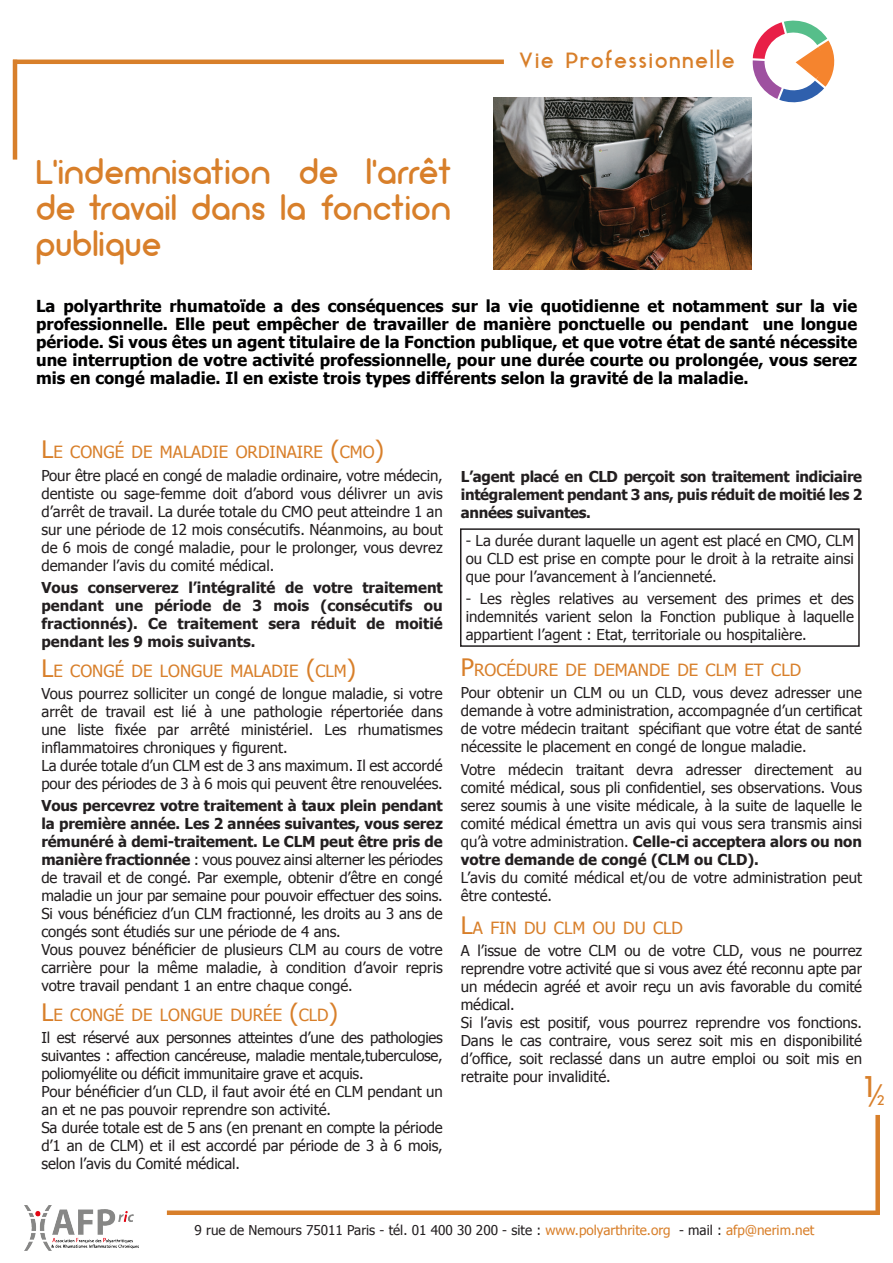
<style>
.page{position:relative;width:893px;height:1263px;background:#fff}
.page>*{position:absolute;margin:0;border:0;box-sizing:border-box;transform-origin:0 0}
.t1{font:34.5px/36px "Arciform";letter-spacing:.02em;color:#d87f2a;text-align:justify}
.t2{font:28.5px "Aqua Grotesque";color:#d87f2a}
.t3{font:21px "Aqua Grotesque";color:#d87f2a}
.t4{font:16.8px "Tahoma";color:#d87f2a}
.t5{font:700 16.5px/18px "Tahoma";color:#000001;text-align:justify}
.t6{font:15px/18px "Tahoma";letter-spacing:-.005em;color:#231f20;text-align:justify}
.t7{font:700 15px/18px "Tahoma";letter-spacing:-.01em;color:#231f20;text-align:justify}
.t8{font:13.5px "Tahoma";color:#231f20}
.t9{font:13.5px "Aqua Grotesque";color:#d87f2a}
.s1{font-size:24px}
.s2{font-weight:700}
.s3{color:#d87f2a}
</style>
<div class="page">
<hr style="left:13px;top:60px;width:491px;height:4px;background:#d87f2a">
<hr style="left:13px;top:60px;width:4px;height:100px;background:#d87f2a">
<div style="left:460px;top:528px;width:400px;height:119px;border:2px solid #231f20"></div>
<div style="left:167px;top:1210px;width:713px;height:5px;background:#d87f2a"></div>
<div style="left:875px;top:1115px;width:5px;height:100px;background:#d87f2a"></div>
<img style="left:24px;top:1205px;width:114px;height:45px">
<img style="left:494px;top:97px;width:258px;height:172px">
<svg style="left:752px;top:20px;width:83px;height:83px"></svg>
<h1 class="t1" style="left:36px;top:154px;width:416px">L’indemnisation de l’arrêt de travail dans la fonction publique</h1>
<h3 class="t3" style="left:518px;top:50px;width:219px">Vie Professionnelle</h3>
<p class="t5" style="left:36px;top:295px;width:823px">La polyarthrite rhumatoïde a des conséquences sur la vie quotidienne et notamment sur la vie professionnelle. Elle peut empêcher de travailler de manière ponctuelle ou pendant une longue période. Si vous êtes un agent titulaire de la Fonction publique, et que votre état de santé nécessite une interruption de votre activité professionnelle, pour une durée courte ou prolongée, vous serez mis en congé maladie. Il en existe trois types différents selon la gravité de la maladie.</p>
<p class="t4" style="left:41px;top:441px;width:344px"><span class="s1">L</span>E CONGÉ DE MALADIE ORDINAIRE <span class="s1">(</span>CMO<span class="s1">)</span></p>
<p class="t6" style="left:41px;top:466px;width:403px">Pour être placé en congé de maladie ordinaire, votre médecin, dentiste ou sage-femme doit d’abord vous délivrer un avis d’arrêt de travail. La durée totale du CMO peut atteindre 1 an sur une période de 12 mois consécutifs. Néanmoins, au bout de 6 mois de congé maladie, pour le prolonger, vous devrez demander l’avis du comité médical.</p>
<p class="t7" style="left:41px;top:578px;width:403px">Vous conserverez l’intégralité de votre traitement pendant une période de 3 mois (consécutifs ou fractionnés). Ce traitement sera réduit de moitié pendant les 9 mois suivants.</p>
<p class="t4" style="left:41px;top:659px;width:316px"><span class="s1">L</span>E CONGÉ DE LONGUE MALADIE <span class="s1">(</span>CLM<span class="s1">)</span></p>
<p class="t6" style="left:41px;top:684px;width:403px;text-align:left">Vous pourrez solliciter un congé de longue maladie, si votre arrêt de travail est lié à une pathologie répertoriée dans une liste fixée par arrêté ministériel. Les rhumatismes inflammatoires chroniques y figurent.<br>La durée totale d’un CLM est de 3 ans maximum. Il est accordé pour des périodes de 3 à 6 mois qui peuvent être renouvelées.</p>
<p class="t6" style="left:41px;top:796px;width:403px;text-align:left"><span class="s2">Vous percevrez votre traitement à taux plein pendant la première année. Les 2 années suivantes, vous serez rémunéré à demi-traitement. Le CLM peut être pris de manière fractionnée</span> : vous pouvez ainsi alterner les périodes de travail et de congé. Par exemple, obtenir d’être en congé maladie un jour par semaine pour pouvoir effectuer des soins.<br>Si vous bénéficiez d’un CLM fractionné, les droits au 3 ans de congés sont étudiés sur une période de 4 ans.<br>Vous pouvez bénéficier de plusieurs CLM au cours de votre carrière pour la même maladie, à condition d’avoir repris votre travail pendant 1 an entre chaque congé.</p>
<p class="t4" style="left:41px;top:1003px;width:298px"><span class="s1">L</span>E CONGÉ DE LONGUE DURÉE <span class="s1">(</span>CLD<span class="s1">)</span></p>
<p class="t6" style="left:41px;top:1028px;width:403px;text-align:left">Il est réservé aux personnes atteintes d’une des pathologies suivantes : affection cancéreuse, maladie mentale,tuberculose, poliomyélite ou déficit immunitaire grave et acquis.<br>Pour bénéficier d’un CLD, il faut avoir été en CLM pendant un an et ne pas pouvoir reprendre son activité.<br>Sa durée totale est de 5 ans (en prenant en compte la période d’1 an de CLM) et il est accordé par période de 3 à 6 mois, selon l’avis du Comité médical.</p>
<p class="t7" style="left:461px;top:466px;width:403px">L’agent placé en CLD perçoit son traitement indiciaire intégralement pendant 3 ans, puis réduit de moitié les 2 années suivantes.</p>
<p class="t6" style="left:466px;top:530px;width:390px">- La durée durant laquelle un agent est placé en CMO, CLM ou CLD est prise en compte pour le droit à la retraite ainsi que pour l’avancement à l’ancienneté.</p>
<p class="t6" style="left:466px;top:589px;width:390px">- Les règles relatives au versement des primes et des indemnités varient selon la Fonction publique à laquelle appartient l’agent : Etat, territoriale ou hospitalière.</p>
<p class="t4" style="left:461px;top:659px;width:342px"><span class="s1">P</span>ROCÉDURE DE DEMANDE DE CLM ET CLD</p>
<p class="t6" style="left:461px;top:683px;width:403px">Pour obtenir un CLM ou un CLD, vous devez adresser une demande à votre administration, accompagnée d’un certificat de votre médecin traitant spécifiant que votre état de santé nécessite le placement en congé de longue maladie.</p>
<p class="t6" style="left:461px;top:759px;width:403px">Votre médecin traitant devra adresser directement au comité médical, sous pli confidentiel, ses observations. Vous serez soumis à une visite médicale, à la suite de laquelle le comité médical émettra un avis qui vous sera transmis ainsi qu’à votre administration. <span class="s2">Celle-ci acceptera alors ou non votre demande de congé (CLM ou CLD).</span></p>
<p class="t6" style="left:461px;top:867px;width:403px">L’avis du comité médical et/ou de votre administration peut être contesté.</p>
<p class="t4" style="left:461px;top:916px;width:224px"><span class="s1">L</span>A FIN DU CLM OU DU CLD</p>
<p class="t6" style="left:461px;top:941px;width:403px;text-align:left">A l’issue de votre CLM ou de votre CLD, vous ne pourrez reprendre votre activité que si vous avez été reconnu apte par un médecin agréé et avoir reçu un avis favorable du comité médical.<br>Si l’avis est positif, vous pourrez reprendre vos fonctions.<br>Dans le cas contraire, vous serez soit mis en disponibilité d’office, soit reclassé dans un autre emploi ou soit mis en retraite pour invalidité.</p>
<h2 class="t2" style="left:863px;top:1072px;width:12px">1</h2>
<p class="t9" style="left:876px;top:1092px;width:10px">2</p>
<p class="t8" style="left:195px;top:1221px;width:621px">9 rue de Nemours 75011 Paris - tél. 01 400 30 200 - site : <span class="s3">www.polyarthrite.org</span> - mail : <span class="s3">afp@nerim.net</span></p>
</div>
